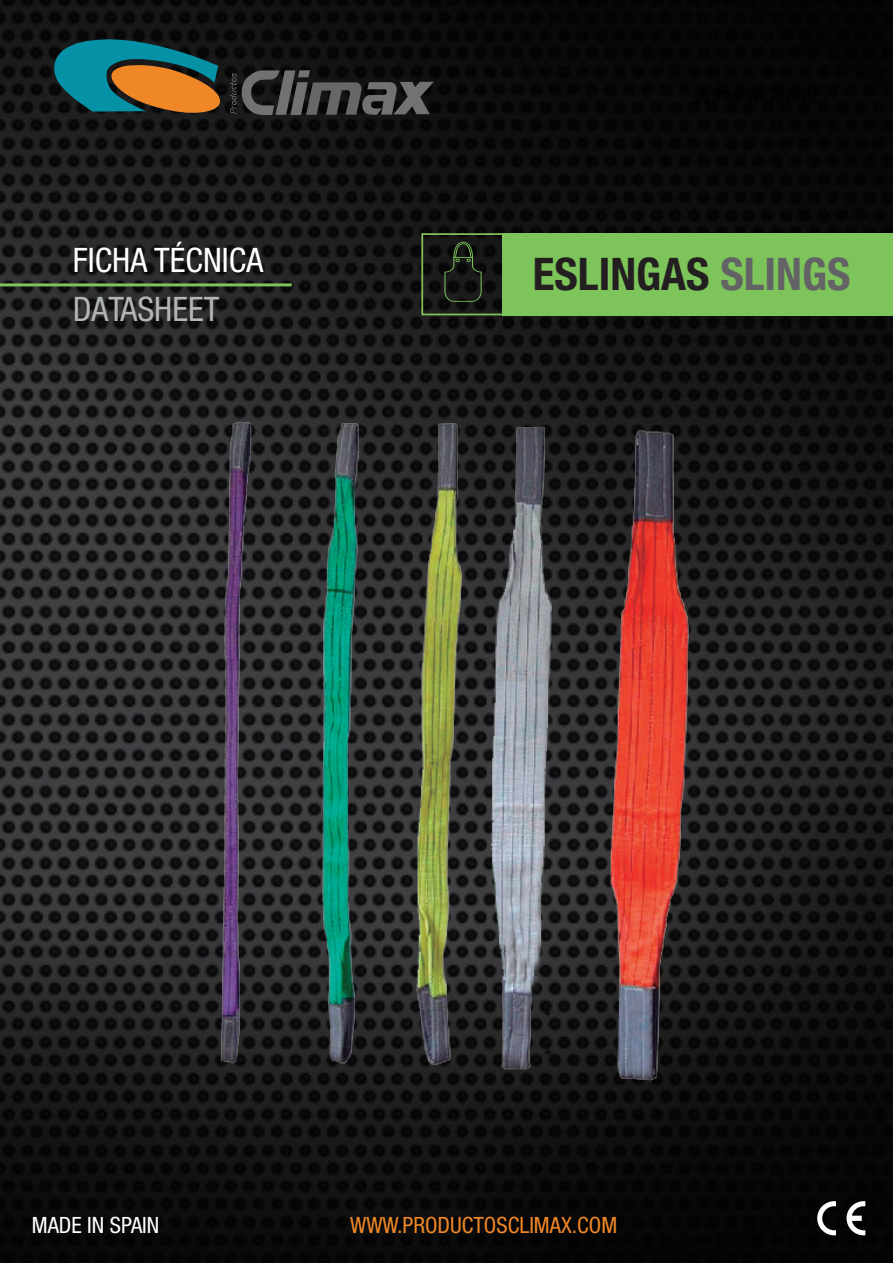
<style>
.page{position:relative;width:893px;height:1263px;background:#fff}
.page>*{position:absolute;margin:0;border:0;box-sizing:border-box;transform-origin:0 0}
.t1{font:700 condensed 45px "Helvetica Neue LT Std";color:#231f20}
.t2{font:condensed 33.75px "Helvetica Neue LT Std";color:#fff}
.t3{font:condensed 33.75px "Helvetica Neue LT Std";color:#b3b6b6}
.t4{font:condensed 22.5px "Helvetica Neue LT Std";color:#f08726}
.t5{font:condensed 22.5px "Helvetica Neue LT Std";color:#fff}
.s1{color:#636366}
</style>
<div class="page">
<img style="left:0;top:0;width:893px;height:1263px">
<svg style="left:817px;top:1201px;width:19px;height:34px"></svg>
<svg style="left:846px;top:1201px;width:19px;height:34px"></svg>
<svg style="left:50px;top:38px;width:174px;height:80px;background:#455f4f"></svg>
<svg style="left:230px;top:70px;width:204px;height:46px;background:#3a3b3b"></svg>
<img style="left:192px;top:414px;width:505px;height:674px">
<div style="left:503px;top:233px;width:390px;height:82px;background:#7dc45a"></div>
<svg style="left:421px;top:233px;width:82px;height:82px;background:#1e251a"></svg>
<hr style="left:0;top:283px;width:292px;height:3px;background:#7dc45a">
<h2 class="t2" style="left:73px;top:241px;width:192px">FICHA TÉCNICA</h2>
<h2 class="t3" style="left:73px;top:290px;width:148px">DATASHEET</h2>
<h1 class="t1" style="left:533px;top:247px;width:319px">ESLINGAS <span class="s1">SLINGS</span></h1>
<p class="t5" style="left:32px;top:1212px;width:129px">MADE IN SPAIN</p>
<p class="t4" style="left:350px;top:1212px;width:269px">WWW.PRODUCTOSCLIMAX.COM</p>
</div>
